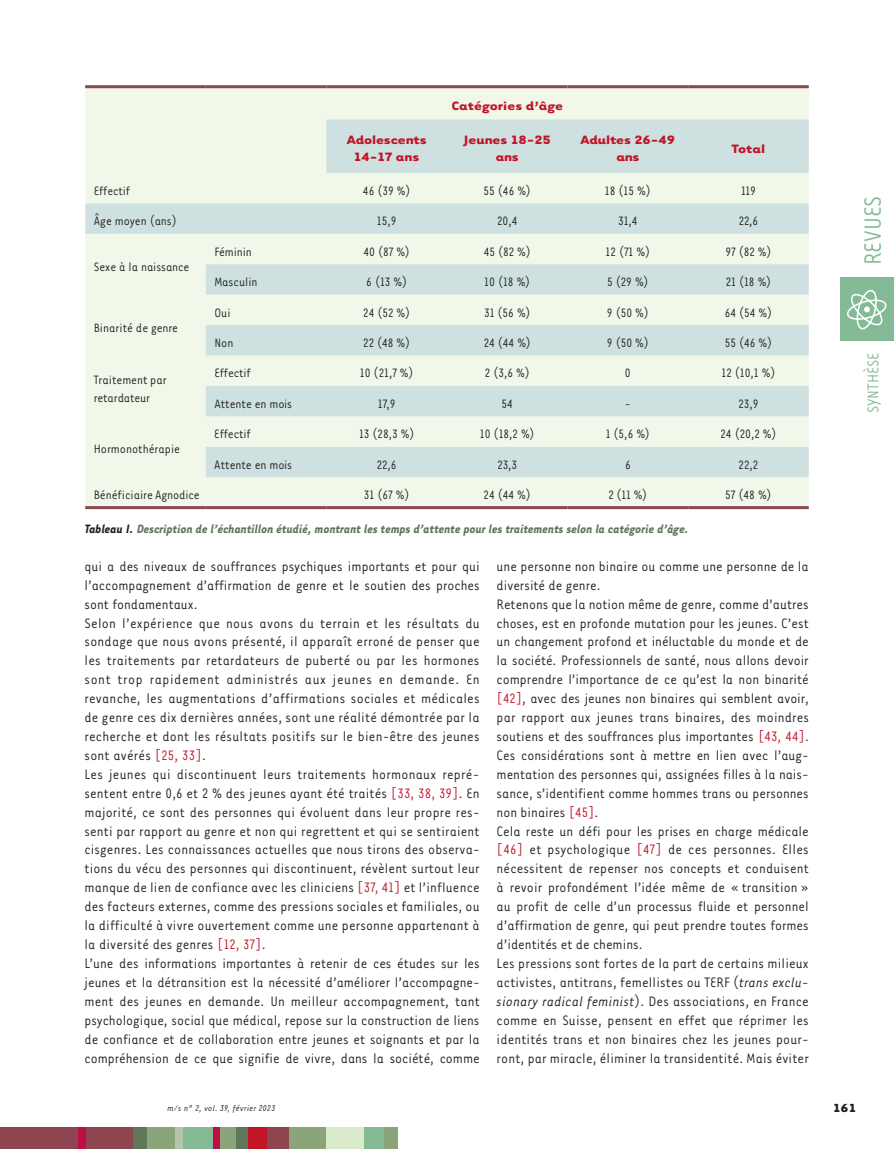
<style>
.page{position:relative;width:894px;height:1149px;background:#fff}
.page>*{position:absolute;margin:0;border:0;box-sizing:border-box;transform-origin:0 0}
.t1{font:27px "Tarzana Nar OT";color:#84ba95}
.t2{font:18px "Tarzana Nar OT";color:#84ba95}
.t3{font:15.75px/18.9px "Tarzana Nar OT";letter-spacing:.01em;color:#231f20}
.t4{font:13.95px/18px "Tarzana Nar OT";color:#231f20}
.t5{font:italic 700 13.95px "Tarzana Nar OT";color:#5f7659}
.t6{font:700 13.95px/16.8px "Tarzana Wide OT";letter-spacing:-.01em;color:#c11527;text-align:center}
.t7{font:700 13.5px "Tarzana Wide OT";color:#231f20}
.t8{font:italic 9.75px "Tarzana Nar OT";letter-spacing:.025em;color:#231f20}
.s1{color:#231f20}
.s2{color:#c11527}
.s3{font-style:italic}
</style>
<div class="page">
<div style="left:840px;top:277px;width:53px;height:63px;background:#84ba95"></div>
<svg style="left:847px;top:290px;width:39px;height:39px"></svg>
<div style="left:0;top:1127px;width:134px;height:21px;background:#8d454f"></div>
<div style="left:235px;top:1127px;width:13px;height:21px;background:#5f7659"></div>
<div style="left:78px;top:1127px;width:7px;height:21px;background:#c10d45"></div>
<div style="left:133px;top:1127px;width:22px;height:21px;background:#5f7659"></div>
<div style="left:147px;top:1127px;width:30px;height:21px;background:#8ba479"></div>
<div style="left:175px;top:1127px;width:9px;height:21px;background:#b6c4ad"></div>
<div style="left:183px;top:1127px;width:30px;height:21px;background:#84ba95"></div>
<div style="left:217px;top:1127px;width:19px;height:21px;background:#8ba479"></div>
<div style="left:213px;top:1127px;width:6px;height:21px;background:#c10d45"></div>
<div style="left:248px;top:1127px;width:27px;height:21px;background:#c11527"></div>
<div style="left:287px;top:1127px;width:39px;height:21px;background:#8ba479"></div>
<div style="left:267px;top:1127px;width:21px;height:21px;background:#8d454f"></div>
<div style="left:326px;top:1127px;width:38px;height:21px;background:#daebcb"></div>
<div style="left:364px;top:1127px;width:20px;height:21px;background:#84ba95"></div>
<div style="left:383px;top:1127px;width:14px;height:21px;background:#8ba479"></div>
<div style="left:85px;top:88px;width:723px;height:418px;background:#f1f7e9"></div>
<svg style="left:85px;top:119px;width:723px;height:358px;background:#e0ece4"></svg>
<hr style="left:85px;top:85px;width:121px;height:3px;background:#8d454f">
<hr style="left:206px;top:85px;width:120px;height:3px;background:#8d454f">
<hr style="left:326px;top:85px;width:121px;height:3px;background:#8d454f">
<hr style="left:447px;top:85px;width:120px;height:3px;background:#8d454f">
<hr style="left:567px;top:85px;width:121px;height:3px;background:#8d454f">
<hr style="left:688px;top:85px;width:120px;height:3px;background:#8d454f">
<hr style="left:85px;top:506px;width:121px;height:3px;background:#8d454f">
<hr style="left:206px;top:506px;width:120px;height:3px;background:#8d454f">
<hr style="left:326px;top:506px;width:121px;height:3px;background:#8d454f">
<hr style="left:447px;top:506px;width:120px;height:3px;background:#8d454f">
<hr style="left:567px;top:506px;width:121px;height:3px;background:#8d454f">
<hr style="left:688px;top:506px;width:120px;height:3px;background:#8d454f">
<p class="t6" style="left:451px;top:96px;width:113px">Catégories d’âge</p>
<p class="t6" style="left:346px;top:131px;width:81px">Adolescents<br>14-17 ans</p>
<p class="t6" style="left:463px;top:131px;width:88px">Jeunes 18-25 ans</p>
<p class="t6" style="left:580px;top:131px;width:96px">Adultes 26-49 ans</p>
<p class="t6" style="left:731px;top:139px;width:35px">Total</p>
<p class="t4" style="left:94px;top:181px;width:38px">Effectif</p>
<p class="t4" style="left:363px;top:181px;width:49px">46 (39 %)</p>
<p class="t4" style="left:483px;top:181px;width:49px">55 (46 %)</p>
<p class="t4" style="left:604px;top:181px;width:47px">18 (15 %)</p>
<p class="t4" style="left:740px;top:181px;width:16px">119</p>
<p class="t4" style="left:94px;top:211px;width:84px">Âge moyen (ans)</p>
<p class="t4" style="left:377px;top:211px;width:21px">15,9</p>
<p class="t4" style="left:497px;top:211px;width:22px">20,4</p>
<p class="t4" style="left:617px;top:211px;width:21px">31,4</p>
<p class="t4" style="left:738px;top:211px;width:21px">22,6</p>
<p class="t4" style="left:94px;top:257px;width:97px">Sexe à la naissance</p>
<p class="t4" style="left:214px;top:242px;width:39px">Féminin</p>
<p class="t4" style="left:363px;top:242px;width:48px">40 (87 %)</p>
<p class="t4" style="left:483px;top:242px;width:49px">45 (82 %)</p>
<p class="t4" style="left:605px;top:242px;width:46px">12 (71 %)</p>
<p class="t4" style="left:725px;top:242px;width:48px">97 (82 %)</p>
<p class="t4" style="left:214px;top:272px;width:45px">Masculin</p>
<p class="t4" style="left:366px;top:272px;width:42px">6 (13 %)</p>
<p class="t4" style="left:484px;top:272px;width:47px">10 (18 %)</p>
<p class="t4" style="left:607px;top:272px;width:43px">5 (29 %)</p>
<p class="t4" style="left:725px;top:272px;width:47px">21 (18 %)</p>
<p class="t4" style="left:94px;top:318px;width:86px">Binarité de genre</p>
<p class="t4" style="left:94px;top:370px;width:74px">Traitement par retardateur</p>
<p class="t4" style="left:94px;top:439px;width:88px">Hormonothérapie</p>
<p class="t4" style="left:214px;top:303px;width:18px">Oui</p>
<p class="t4" style="left:363px;top:303px;width:48px">24 (52 %)</p>
<p class="t4" style="left:484px;top:303px;width:48px">31 (56 %)</p>
<p class="t4" style="left:606px;top:303px;width:43px">9 (50 %)</p>
<p class="t4" style="left:724px;top:303px;width:49px">64 (54 %)</p>
<p class="t4" style="left:214px;top:333px;width:21px">Non</p>
<p class="t4" style="left:363px;top:333px;width:48px">22 (48 %)</p>
<p class="t4" style="left:483px;top:333px;width:49px">24 (44 %)</p>
<p class="t4" style="left:606px;top:333px;width:43px">9 (50 %)</p>
<p class="t4" style="left:724px;top:333px;width:49px">55 (46 %)</p>
<p class="t4" style="left:214px;top:363px;width:38px">Effectif</p>
<p class="t4" style="left:360px;top:363px;width:55px">10 (21,7 %)</p>
<p class="t4" style="left:484px;top:363px;width:46px">2 (3,6 %)</p>
<p class="t4" style="left:624px;top:363px;width:7px">0</p>
<p class="t4" style="left:721px;top:363px;width:55px">12 (10,1 %)</p>
<p class="t4" style="left:214px;top:394px;width:79px">Attente en mois</p>
<p class="t4" style="left:377px;top:394px;width:19px">17,9</p>
<p class="t4" style="left:501px;top:394px;width:13px">54</p>
<p class="t4" style="left:624px;top:394px;width:7px">-</p>
<p class="t4" style="left:738px;top:394px;width:22px">23,9</p>
<p class="t4" style="left:214px;top:424px;width:38px">Effectif</p>
<p class="t4" style="left:359px;top:424px;width:57px">13 (28,3 %)</p>
<p class="t4" style="left:479px;top:424px;width:56px">10 (18,2 %)</p>
<p class="t4" style="left:605px;top:424px;width:46px">1 (5,6 %)</p>
<p class="t4" style="left:720px;top:424px;width:57px">24 (20,2 %)</p>
<p class="t4" style="left:214px;top:455px;width:79px">Attente en mois</p>
<p class="t4" style="left:376px;top:455px;width:21px">22,6</p>
<p class="t4" style="left:497px;top:455px;width:21px">23,3</p>
<p class="t4" style="left:624px;top:455px;width:7px">6</p>
<p class="t4" style="left:738px;top:455px;width:21px">22,2</p>
<p class="t4" style="left:94px;top:485px;width:107px">Bénéficiaire Agnodice</p>
<p class="t4" style="left:364px;top:485px;width:47px">31 (67 %)</p>
<p class="t4" style="left:483px;top:485px;width:49px">24 (44 %)</p>
<p class="t4" style="left:608px;top:485px;width:40px">2 (11 %)</p>
<p class="t4" style="left:725px;top:485px;width:48px">57 (48 %)</p>
<p class="t5" style="left:85px;top:520px;width:604px"><span class="s1">Tableau I.</span> Description de l’échantillon étudié, montrant les temps d’attente pour les traitements selon la catégorie d’âge.</p>
<p class="t3" style="left:84px;top:556px;width:396px">qui a des niveaux de souffrances psychiques importants et pour qui l’accompagnement d’affirmation de genre et le soutien des proches sont fondamentaux.<br>Selon l’expérience que nous avons du terrain et les résultats du sondage que nous avons présenté, il apparaît erroné de penser que les traitements par retardateurs de puberté ou par les hormones sont trop rapidement administrés aux jeunes en demande. En revanche, les augmentations d’affirmations sociales et médicales de genre ces dix dernières années, sont une réalité démontrée par la recherche et dont les résultats positifs sur le bien-être des jeunes sont avérés <span class="s2">[25, 33]</span>.<br>Les jeunes qui discontinuent leurs traitements hormonaux repré&shy;sentent entre 0,6 et 2 % des jeunes ayant été traités <span class="s2">[33, 38, 39]</span>. En majorité, ce sont des personnes qui évoluent dans leur propre res&shy;senti par rapport au genre et non qui regrettent et qui se sentiraient cisgenres. Les connaissances actuelles que nous tirons des observa&shy;tions du vécu des personnes qui discontinuent, révèlent surtout leur manque de lien de confiance avec les cliniciens <span class="s2">[37, 41]</span> et l’influence des facteurs externes, comme des pressions sociales et familiales, ou la difficulté à vivre ouvertement comme une personne appartenant à la diversité des genres <span class="s2">[12, 37]</span>.<br>L’une des informations importantes à retenir de ces études sur les jeunes et la détransition est la nécessité d’améliorer l’accompagne&shy;ment des jeunes en demande. Un meilleur accompagnement, tant psychologique, social que médical, repose sur la construction de liens de confiance et de collaboration entre jeunes et soignants et par la compréhension de ce que signifie de vivre, dans la société, comme</p>
<p class="t3" style="left:496px;top:556px;width:314px">une personne non binaire ou comme une personne de la diversité de genre.<br>Retenons que la notion même de genre, comme d’autres choses, est en profonde mutation pour les jeunes. C’est un changement profond et inéluctable du monde et de la société. Professionnels de santé, nous allons devoir comprendre l’importance de ce qu’est la non binarité <span class="s2">[42]</span>, avec des jeunes non binaires qui semblent avoir, par rapport aux jeunes trans binaires, des moindres soutiens et des souffrances plus importantes <span class="s2">[43, 44]</span>.<br>Ces considérations sont à mettre en lien avec l’aug&shy;mentation des personnes qui, assignées filles à la nais&shy;sance, s’identifient comme hommes trans ou personnes non binaires <span class="s2">[45]</span>.<br>Cela reste un défi pour les prises en charge médicale <span class="s2">[46]</span> et psychologique <span class="s2">[47]</span> de ces personnes. Elles nécessitent de repenser nos concepts et conduisent à revoir profondément l’idée même de « transition » au profit de celle d’un processus fluide et personnel d’affirmation de genre, qui peut prendre toutes formes d’identités et de chemins.<br>Les pressions sont fortes de la part de certains milieux activistes, antitrans, femellistes ou TERF (<span class="s3">trans exclu&shy;sionary radical feminist</span>). Des associations, en France comme en Suisse, pensent en effet que réprimer les identités trans et non binaires chez les jeunes pour&shy;ront, par miracle, éliminer la transidentité. Mais éviter</p>
<h1 class="t1" style="left:856px;top:265px;width:71px;rotate:-90deg">REVUES</h1>
<p class="t2" style="left:861px;top:413px;width:62px;rotate:-90deg">SYNTHÈSE</p>
<p class="t8" style="left:167px;top:1102px;width:109px">m/s n° 2, vol. 39, février 2023</p>
<p class="t7" style="left:833px;top:1098px;width:24px">161</p>
</div>
